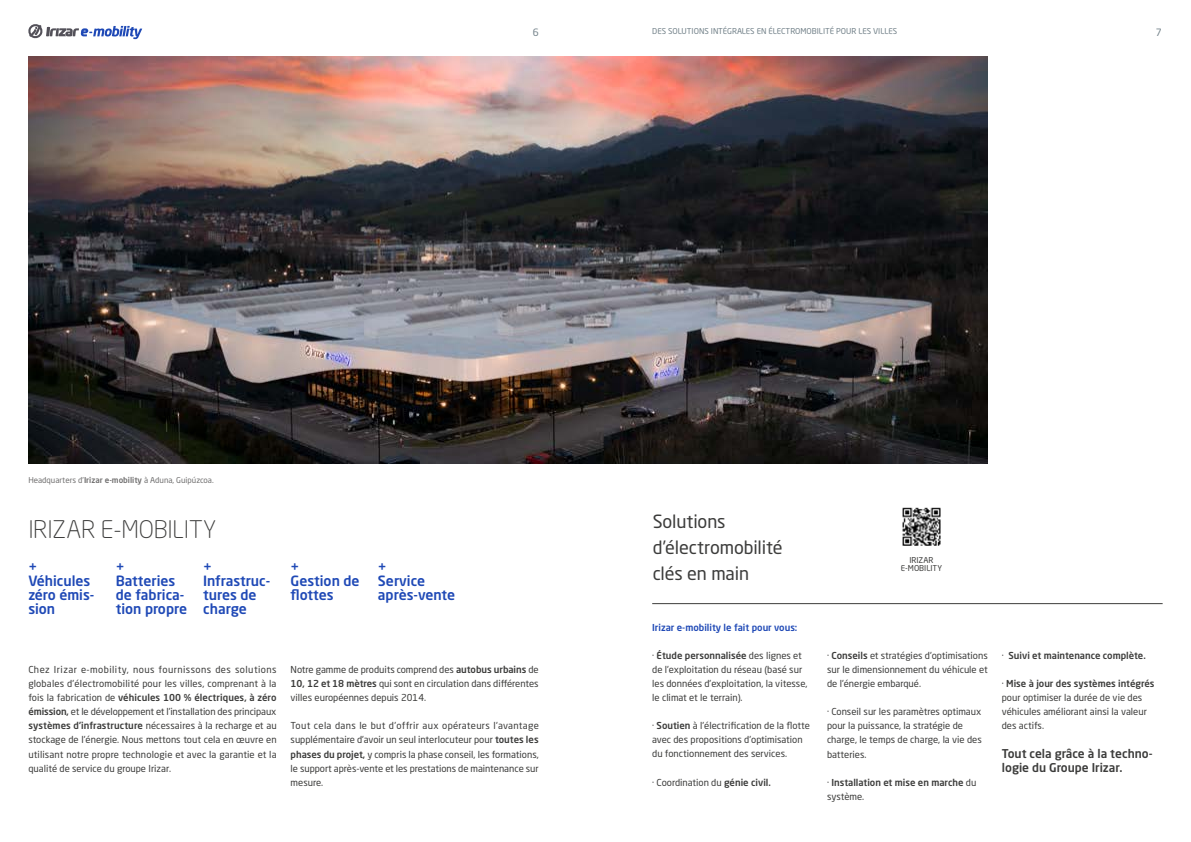
<style>
.page{position:relative;width:1191px;height:842px;background:#fff}
.page>*{position:absolute;margin:0;border:0;box-sizing:border-box;transform-origin:0 0}
.t1{font:300 24px "Neo Sans Pro";letter-spacing:-.005em;color:#3c3c3b}
.t2{font:18px/26px "Neo Sans Pro";letter-spacing:-.01em;color:#3c3c3b}
.t3{font:500 14px/14px "Neo Sans Pro";color:#1f49b6}
.t4{font:500 12px/14px "Neo Sans Pro";color:#3c3c3b}
.t5{font:10px "Neo Sans Pro";color:#728189}
.t6{font:9.5px/14px "Neo Sans Pro";color:#3c3c3b;text-align:justify}
.t7{font:500 9.5px/14px "Neo Sans Pro";color:#3c3c3b}
.t8{font:500 9.5px "Neo Sans Pro";color:#1f49b6}
.t9{font:8px "Neo Sans Pro";color:#728189}
.t10{font:8px "Neo Sans Pro";color:#706f6f}
.t11{font:8px/8px "Neo Sans Pro";color:#3c3c3b;text-align:center}
.s1{font-weight:500}
.s2{font-weight:400}
</style>
<div class="page">
<svg style="left:28px;top:24px;width:114px;height:15px"></svg>
<img style="left:28px;top:57px;width:959px;height:406px">
<img style="left:902px;top:507px;width:39px;height:39px">
<hr style="left:652px;top:603px;width:510px;height:1px;background:#3c3c3b">
<p class="t5" style="left:533px;top:26px;width:8px">6</p>
<p class="t9" style="left:652px;top:27px;width:246px">DES SOLUTIONS INTÉGRALES EN ÉLECTROMOBILITÉ POUR LES VILLES</p>
<p class="t5" style="left:1155px;top:26px;width:8px">7</p>
<p class="t10" style="left:28px;top:475px;width:187px">Headquarters d’<span class="s1">Irizar e-mobility</span> à Aduna, Guipúzcoa.</p>
<h1 class="t1" style="left:28px;top:514px;width:189px">IRIZAR E-MOBILITY</h1>
<h3 class="t3" style="left:28px;top:560px;width:67px">+<br>Véhicules zéro émis&shy;sion</h3>
<h3 class="t3" style="left:116px;top:560px;width:73px">+<br>Batteries de fabrica&shy;tion propre</h3>
<h3 class="t3" style="left:203px;top:560px;width:69px">+<br>Infrastruc&shy;tures de charge</h3>
<h3 class="t3" style="left:290px;top:560px;width:70px">+<br>Gestion de flottes</h3>
<h3 class="t3" style="left:378px;top:560px;width:79px">+<br>Service après-vente</h3>
<h2 class="t2" style="left:652px;top:508px;width:131px">Solutions d’électromobilité clés en main</h2>
<p class="t11" style="left:901px;top:555px;width:43px">IRIZAR<br>E-MOBILITY</p>
<p class="t6" style="left:28px;top:663px;width:250px">Chez Irizar e-mobility, nous fournissons des solutions globales d’électromobilité pour les villes, comprenant à la fois la fabrication de <span class="s1">véhicules 100 % électriques, à zéro émission,</span> et le développement et l’installation des principaux <span class="s1">systèmes d’infrastructure</span> nécessaires à la recharge et au stockage de l’énergie. Nous mettons tout cela en œuvre en utilisant notre propre technologie et avec la garantie et la qualité de service du groupe Irizar.</p>
<p class="t6" style="left:290px;top:663px;width:250px">Notre gamme de produits comprend des <span class="s1">autobus urbains</span> de <span class="s1">10, 12 et 18 mètres</span> qui sont en circulation dans différentes villes européennes depuis 2014.</p>
<p class="t6" style="left:290px;top:719px;width:250px">Tout cela dans le but d’offrir aux opérateurs l’avantage supplémentaire d’avoir un seul interlocuteur pour <span class="s1">toutes les phases du projet,</span> y compris la phase conseil, les formations, le support après-vente et les prestations de maintenance sur mesure.</p>
<p class="t8" style="left:652px;top:622px;width:147px">Irizar e-mobility le fait pour vous:</p>
<p class="t6" style="left:652px;top:649px;width:157px;text-align:left">· <span class="s1">Étude personnalisée</span> des lignes et de l’exploitation du réseau (basé sur les données d’exploitation, la vitesse, le climat et le terrain).</p>
<p class="t6" style="left:652px;top:719px;width:159px;text-align:left">· <span class="s1">Soutien</span> à l’électrification de la flotte avec des propositions d’optimisation du fonctionnement des services.</p>
<p class="t6" style="left:652px;top:775px;width:120px">· Coordination du <span class="s1">génie civil.</span></p>
<p class="t6" style="left:827px;top:649px;width:162px">· <span class="s1">Conseils</span> et stratégies d’optimisations sur le dimensionnement du véhicule et de l’énergie embarqué.</p>
<p class="t6" style="left:827px;top:705px;width:156px;text-align:left">· Conseil sur les paramètres optimaux pour la puissance, la stratégie de charge, le temps de charge, la vie des batteries.</p>
<p class="t7" style="left:827px;top:775px;width:151px"><span class="s2">·</span> Installation et mise en marche <span class="s2">du système.</span></p>
<p class="t7" style="left:1001px;top:649px;width:145px"><span class="s2">·</span> Suivi et maintenance complète.</p>
<p class="t6" style="left:1001px;top:677px;width:154px;text-align:left">· <span class="s1">Mise à jour des systèmes intégrés </span>pour optimiser la durée de vie des véhicules améliorant ainsi la valeur des actifs.</p>
<p class="t4" style="left:1001px;top:746px;width:152px">Tout cela grâce à la techno&shy;logie du Groupe Irizar.</p>
</div>
